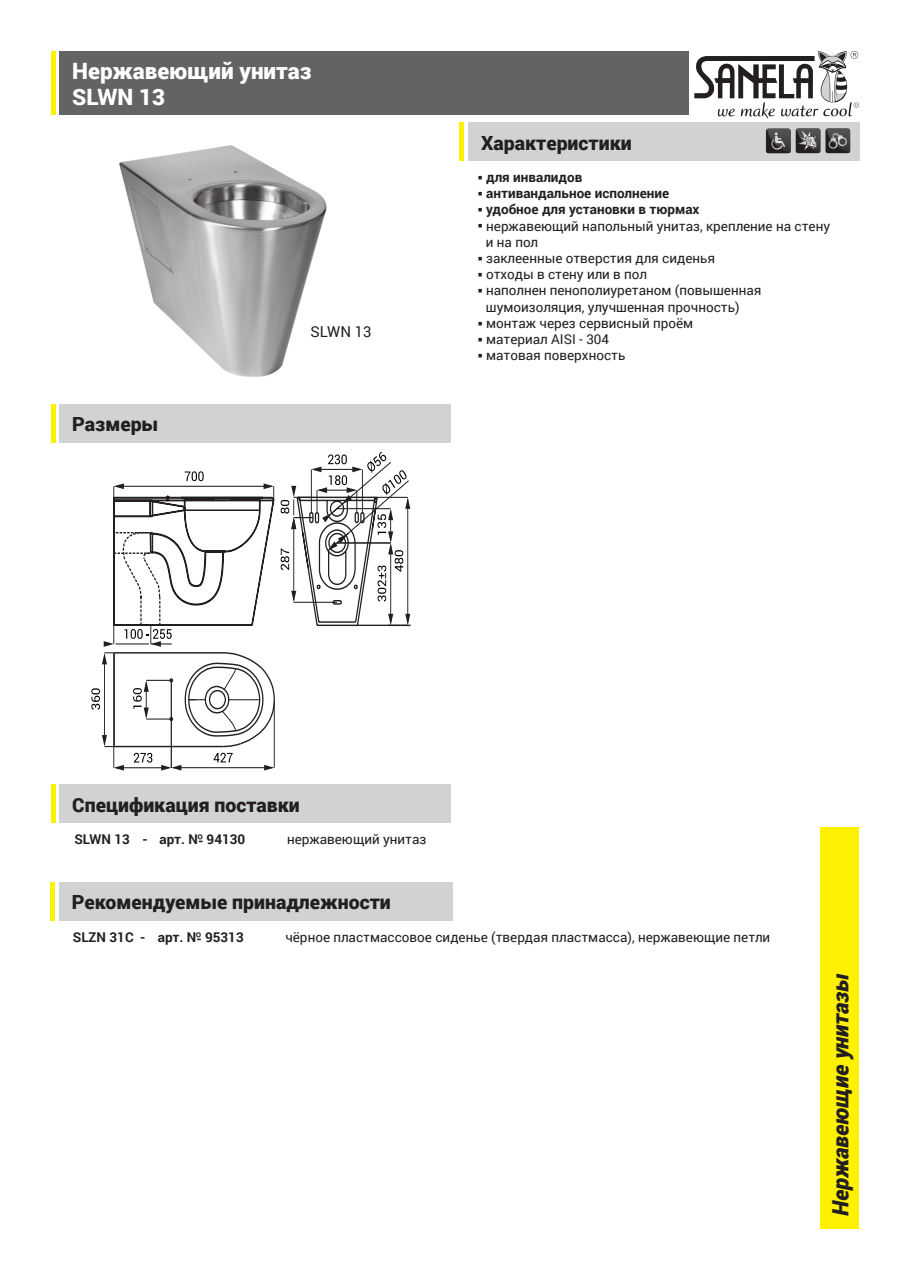
<style>
.page{position:relative;width:910px;height:1280px;background:#fff}
.page>*{position:absolute;margin:0;border:0;box-sizing:border-box;transform-origin:0 0}
.t1{font:900 22.5px/26.2px "Roboto";color:#fff}
.t2{font:italic 900 22.5px "Roboto";letter-spacing:-.005em;color:#231f20}
.t3{font:900 19.5px "Roboto";color:#231f20}
.t4{font:15px "Roboto";color:#231f20}
.t5{font:13.5px/16.2px "Roboto";color:#231f20}
.t6{font:700 13.5px "Roboto";color:#231f20}
</style>
<div class="page">
<img style="left:119px;top:145px;width:208px;height:232px">
<div style="left:60px;top:51px;width:629px;height:64px;background:#636366"></div>
<div style="left:821px;top:828px;width:38px;height:401px;background:#fff101"></div>
<svg style="left:694px;top:51px;width:165px;height:68px"></svg>
<hr style="left:51px;top:51px;width:4px;height:64px;background:#fff101">
<div style="left:468px;top:122px;width:391px;height:39px;background:#d1d2d4"></div>
<div style="left:60px;top:404px;width:391px;height:38px;background:#d1d2d4"></div>
<hr style="left:51px;top:404px;width:4px;height:38px;background:#fff101">
<hr style="left:460px;top:122px;width:4px;height:39px;background:#fff101">
<div style="left:60px;top:785px;width:391px;height:38px;background:#d1d2d4"></div>
<hr style="left:51px;top:785px;width:4px;height:38px;background:#fff101">
<svg style="left:766px;top:129px;width:84px;height:24px"></svg>
<svg style="left:91px;top:452px;width:320px;height:319px"></svg>
<div style="left:59px;top:882px;width:393px;height:38px;background:#d1d2d4"></div>
<hr style="left:51px;top:882px;width:4px;height:38px;background:#fff101">
<h1 class="t1" style="left:72px;top:57px;width:241px">Нержавеющий унитаз<br>SLWN 13</h1>
<h2 class="t3" style="left:72px;top:410px;width:87px">Размеры</h2>
<p class="t4" style="left:310px;top:321px;width:63px">SLWN 13</p>
<h2 class="t3" style="left:481px;top:129px;width:152px">Характеристики</h2>
<p class="t6" style="left:478px;top:168px;width:106px">○ для инвалидoв</p>
<p class="t6" style="left:478px;top:184px;width:193px">○ антивандальное исполнение</p>
<p class="t6" style="left:478px;top:200px;width:223px">○ удобное для установки в тюрмах</p>
<p class="t5" style="left:486px;top:217px;width:346px;text-indent:-8px">○ нержавеющий напoльный унитаз, крепление на стену и на пoл</p>
<p class="t5" style="left:478px;top:249px;width:239px">○ заклеенные отверстия для сиденья</p>
<p class="t5" style="left:478px;top:266px;width:171px">○ отходы в стену или в пол</p>
<p class="t5" style="left:486px;top:282px;width:277px;text-indent:-8px">○ наполнен пенополиуретаном (повышенная шумоизоляция, улучшенная прочность)</p>
<p class="t5" style="left:478px;top:314px;width:217px">○ монтаж через сервисный прoём</p>
<p class="t5" style="left:478px;top:330px;width:133px">○ материал AISI - 304</p>
<p class="t5" style="left:478px;top:347px;width:149px">○ матовая поверхность</p>
<h2 class="t3" style="left:72px;top:791px;width:229px">Спецификация поставки</h2>
<p class="t6" style="left:74px;top:830px;width:172px">SLWN 13 - арт. № 94130</p>
<p class="t5" style="left:287px;top:831px;width:141px">нержавеющий унитаз</p>
<h2 class="t3" style="left:72px;top:888px;width:320px">Рекомендуемые принадлежности</h2>
<p class="t6" style="left:73px;top:927px;width:172px">SLZN 31C - арт. № 95313</p>
<p class="t5" style="left:285px;top:928px;width:486px">чёрное пластмассовое сиденье (твердая пластмасса), нержавеющие петли</p>
<h1 class="t2" style="left:825px;top:1216px;width:244px;rotate:-90deg">Нержавеющие унитазы</h1>
</div>
